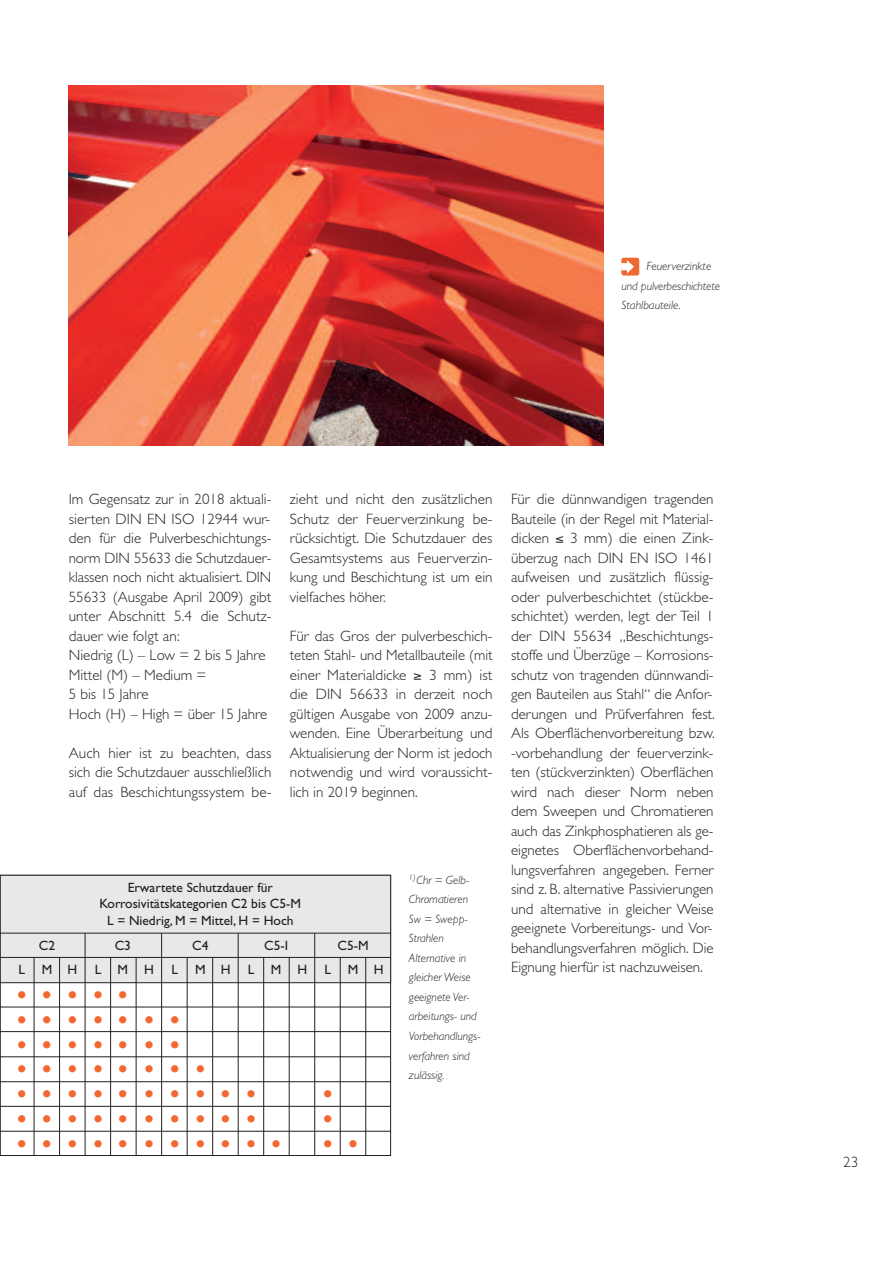
<style>
.page{position:relative;width:893px;height:1263px;background:#fff}
.page>*{position:absolute;margin:0;border:0;box-sizing:border-box;transform-origin:0 0}
.t1{font:300 30px "Gill Sans";color:#f26830}
.t2{font:300 15px/19.5px "Gill Sans";color:#231f20;text-align:justify}
.t3{font:13.5px/16.5px "Gill Sans";color:#231f20;text-align:center}
.t4{font:italic 300 12px/19.5px "Gill Sans";color:#231f20}
</style>
<div class="page">
<img style="left:68px;top:85px;width:536px;height:361px">
<div style="left:621px;top:258px;width:18px;height:18px;background:#ee6831;border-radius:2px"></div>
<svg style="left:621px;top:260px;width:13px;height:13px"></svg>
<svg style="left:1px;top:983px;width:390px;height:173px"></svg>
<div style="left:1px;top:875px;width:390px;height:108px;background:#e7e8e9"></div>
<hr style="left:0;top:875px;width:1px;height:281px;background:#231f20">
<hr style="left:34px;top:957px;width:1px;height:199px;background:#231f20">
<hr style="left:59px;top:957px;width:1px;height:199px;background:#231f20">
<hr style="left:85px;top:933px;width:1px;height:223px;background:#231f20">
<hr style="left:110px;top:957px;width:1px;height:199px;background:#231f20">
<hr style="left:136px;top:957px;width:1px;height:199px;background:#231f20">
<hr style="left:161px;top:933px;width:1px;height:223px;background:#231f20">
<hr style="left:187px;top:957px;width:1px;height:199px;background:#231f20">
<hr style="left:212px;top:957px;width:1px;height:199px;background:#231f20">
<hr style="left:238px;top:933px;width:1px;height:223px;background:#231f20">
<hr style="left:263px;top:957px;width:1px;height:199px;background:#231f20">
<hr style="left:289px;top:957px;width:1px;height:199px;background:#231f20">
<hr style="left:314px;top:933px;width:1px;height:223px;background:#231f20">
<hr style="left:340px;top:957px;width:1px;height:199px;background:#231f20">
<hr style="left:365px;top:957px;width:1px;height:199px;background:#231f20">
<hr style="left:0;top:1056px;width:391px;height:1px;background:#231f20">
<hr style="left:0;top:957px;width:391px;height:1px;background:#231f20">
<hr style="left:0;top:933px;width:391px;height:1px;background:#231f20">
<hr style="left:0;top:1007px;width:391px;height:1px;background:#231f20">
<hr style="left:0;top:1031px;width:391px;height:1px;background:#231f20">
<hr style="left:0;top:1081px;width:391px;height:1px;background:#231f20">
<hr style="left:0;top:1106px;width:391px;height:1px;background:#231f20">
<hr style="left:0;top:1131px;width:391px;height:1px;background:#231f20">
<p class="t4" style="left:622px;top:258px;width:100px;text-indent:25px">Feuerverzinkte und pulverbeschichtete<br>Stahlbauteile.</p>
<p class="t2" style="left:69px;top:491px;width:204px;text-align:left">Im Gegensatz zur in 2018 aktuali&shy;sierten DIN EN ISO 12944 wur&shy;den für die Pulverbeschichtungs&shy;norm DIN 55633 die Schutzdauer&shy;klassen noch nicht aktualisiert. DIN<br>55633 (Ausgabe April 2009) gibt unter Abschnitt 5.4 die Schutz&shy;dauer wie folgt an:<br>Niedrig (L) – Low = 2 bis 5 Jahre<br>Mittel (M) – Medium =<br>5 bis 15 Jahre<br>Hoch (H) – High = über 15 Jahre</p>
<p class="t2" style="left:69px;top:744px;width:204px">Auch hier ist zu beachten, dass sich die Schutzdauer ausschließlich auf das Beschichtungssystem be-</p>
<p class="t2" style="left:290px;top:491px;width:204px">zieht und nicht den zusätzlichen Schutz der Feuerverzinkung be&shy;rücksichtigt. Die Schutzdauer des Gesamtsystems aus Feuerverzin&shy;kung und Beschichtung ist um ein vielfaches höher.</p>
<p class="t2" style="left:290px;top:627px;width:204px">Für das Gros der pulverbeschich&shy;teten Stahl- und Metallbauteile (mit einer Materialdicke ≥ 3 mm) ist die DIN 56633 in derzeit noch gültigen Ausgabe von 2009 anzu&shy;wenden. Eine Überarbeitung und Aktualisierung der Norm ist jedoch notwendig und wird voraussicht&shy;lich in 2019 beginnen.</p>
<p class="t3" style="left:100px;top:880px;width:203px">Erwartete Schutzdauer für<br>Korrosivitätskategorien C2 bis C5-M<br>L = Niedrig, M = Mittel, H = Hoch</p>
<p class="t3" style="left:39px;top:938px;width:18px">C2</p>
<p class="t3" style="left:115px;top:938px;width:18px">C3</p>
<p class="t3" style="left:192px;top:938px;width:18px">C4</p>
<p class="t3" style="left:264px;top:938px;width:26px">C5-I</p>
<p class="t3" style="left:337px;top:938px;width:33px">C5-M</p>
<p class="t3" style="left:18px;top:963px;width:61px">L M H</p>
<p class="t3" style="left:95px;top:963px;width:61px">L M H</p>
<p class="t3" style="left:172px;top:963px;width:8px">L</p>
<p class="t3" style="left:195px;top:963px;width:37px">M H</p>
<p class="t3" style="left:248px;top:963px;width:61px">L M H</p>
<p class="t3" style="left:325px;top:963px;width:60px">L M H</p>
<h1 class="t1" style="left:14px;top:983px;width:117px">• • • • •</h1>
<h1 class="t1" style="left:14px;top:1008px;width:169px">• • • • • • •</h1>
<h1 class="t1" style="left:14px;top:1033px;width:169px">• • • • • • •</h1>
<h1 class="t1" style="left:14px;top:1058px;width:195px">• • • • • • • •</h1>
<h1 class="t1" style="left:14px;top:1082px;width:246px">• • • • • • • • • •</h1>
<h1 class="t1" style="left:321px;top:1082px;width:16px">•</h1>
<h1 class="t1" style="left:14px;top:1107px;width:246px">• • • • • • • • • •</h1>
<h1 class="t1" style="left:321px;top:1107px;width:16px">•</h1>
<h1 class="t1" style="left:14px;top:1132px;width:348px">• • • • • • • • • • • • •</h1>
<p class="t4" style="left:409px;top:871px;width:73px"><sup>1)</sup>Chr = Gelb-<br>Chromatieren<br>Sw = Swepp-<br>Strahlen<br>Alternative in gleicher Weise geeignete Ver&shy;arbeitungs- und<br>Vorbehandlungs&shy;verfahren sind zulässig.</p>
<p class="t2" style="left:511px;top:491px;width:205px;text-align:left">Für die dünnwandigen tragenden Bauteile (in der Regel mit Material&shy;dicken ≤ 3 mm) die einen Zink&shy;überzug nach DIN EN ISO 1461 aufweisen und zusätzlich flüssig&shy;oder pulverbeschichtet (stückbe&shy;schichtet) werden, legt der Teil 1 der DIN 55634 „Beschichtungs&shy;stoffe und Überzüge – Korrosions&shy;schutz von tragenden dünnwandi&shy;gen Bauteilen aus Stahl“ die Anfor&shy;derungen und Prüfverfahren fest.<br>Als Oberflächenvorbereitung bzw. -vorbehandlung der feuerverzink&shy;ten (stückverzinkten) Oberflächen wird nach dieser Norm neben dem Sweepen und Chromatieren auch das Zinkphosphatieren als ge&shy;eignetes Oberflächenvorbehand&shy;lungsverfahren angegeben. Ferner sind z. B. alternative Passivierungen und alternative in gleicher Weise geeignete Vorbereitungs- und Vor&shy;behandlungsverfahren möglich. Die Eignung hierfür ist nachzuweisen.</p>
<p class="t2" style="left:843px;top:1154px;width:16px">23</p>
</div>
